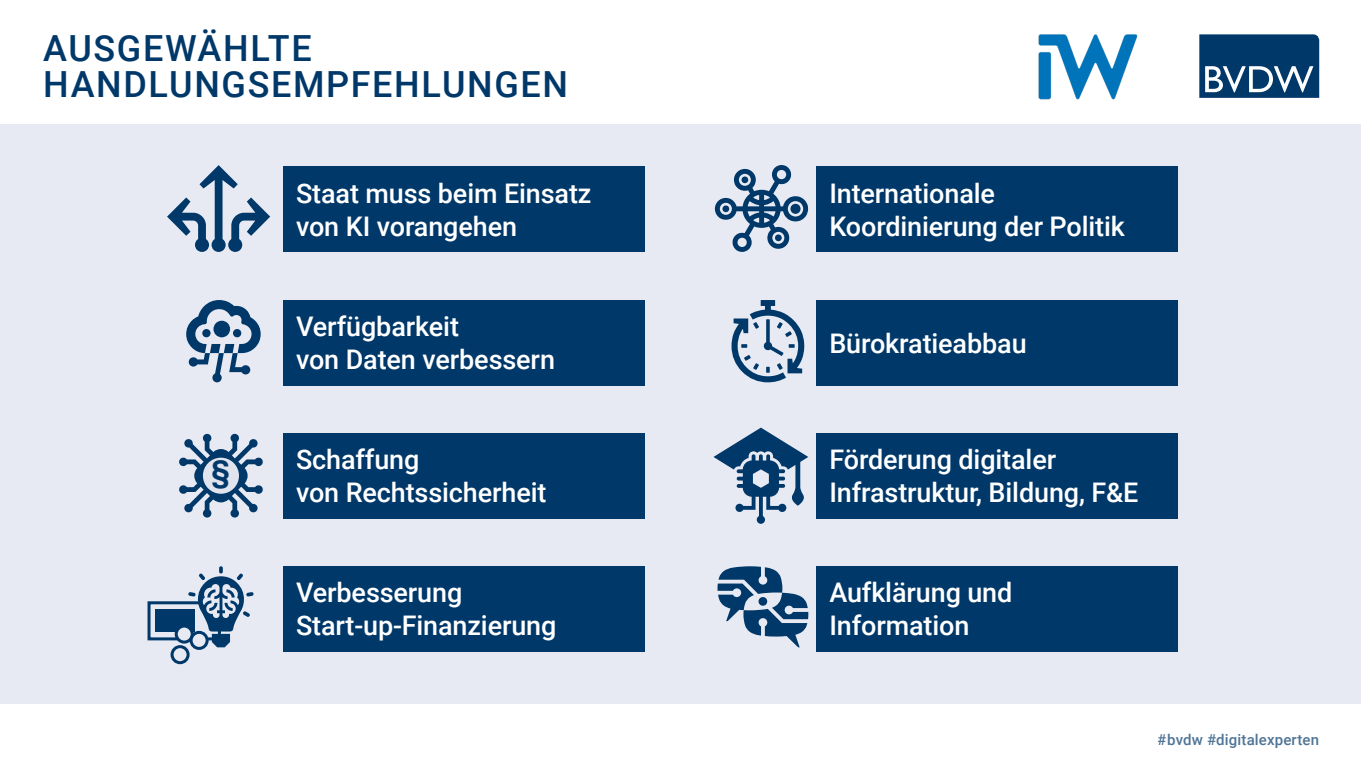
<style>
.page{position:relative;width:1361px;height:766px;background:#fff}
.page>*{position:absolute;margin:0;border:0;box-sizing:border-box;transform-origin:0 0}
.t1{font:500 36px "Roboto";letter-spacing:.045em;color:#003869}
.t2{font:700 30.45px "Roboto";color:#003869}
.t3{font:500 27px/33px "Roboto";letter-spacing:-.005em;color:#fff}
.t4{font:500 15px "Roboto";letter-spacing:.01em;color:#003869}
</style>
<div class="page">
<div style="left:0;top:124px;width:1361px;height:580px;background:#e7eaf3"></div>
<svg style="left:1199px;top:34px;width:120px;height:64px;background:#25557e"></svg>
<img style="left:1038px;top:34px;width:100px;height:66px">
<div style="left:816px;top:167px;width:362px;height:85px;background:#003869"></div>
<svg style="left:715px;top:165px;width:93px;height:87px"></svg>
<div style="left:816px;top:433px;width:362px;height:85px;background:#003869"></div>
<svg style="left:713px;top:427px;width:95px;height:96px"></svg>
<div style="left:816px;top:566px;width:362px;height:85px;background:#003869"></div>
<svg style="left:717px;top:566px;width:91px;height:81px"></svg>
<div style="left:816px;top:300px;width:362px;height:85px;background:#003869"></div>
<svg style="left:731px;top:300px;width:73px;height:82px"></svg>
<div style="left:283px;top:167px;width:362px;height:85px;background:#003869"></div>
<svg style="left:167px;top:165px;width:103px;height:87px"></svg>
<div style="left:283px;top:300px;width:362px;height:85px;background:#003869"></div>
<svg style="left:186px;top:300px;width:75px;height:82px"></svg>
<div style="left:283px;top:433px;width:362px;height:85px;background:#003869"></div>
<svg style="left:179px;top:434px;width:84px;height:83px"></svg>
<div style="left:203px;top:457px;width:36px;height:36px;background:#e1e4ef;border-radius:50%"></div>
<div style="left:283px;top:566px;width:362px;height:85px;background:#003869"></div>
<div style="left:147px;top:601px;width:74px;height:39px;border:3px solid #003869"></div>
<svg style="left:188px;top:566px;width:66px;height:81px"></svg>
<div style="left:155px;top:608px;width:39px;height:23px;background:#003869"></div>
<div style="left:176px;top:626px;width:16px;height:16px;background:#e7eaf3;border-radius:50%"></div>
<div style="left:175px;top:624px;width:19px;height:19px;border:3px solid #003869;border-radius:50%"></div>
<svg style="left:191px;top:632px;width:16px;height:16px"></svg>
<div style="left:190px;top:630px;width:19px;height:19px;border:3px solid #003869;border-radius:50%"></div>
<div style="left:171px;top:645px;width:19px;height:19px;border:3px solid #003869;border-radius:50%"></div>
<p class="t1" style="left:43px;top:23px;width:270px">AUSGEWÄHLTE</p>
<p class="t1" style="left:43px;top:59px;width:526px">HANDLUNGSEMPFEHLUNGEN</p>
<p class="t3" style="left:296px;top:176px;width:297px">Staat muss beim Einsatz</p>
<p class="t3" style="left:296px;top:209px;width:222px">von KI vorangehen</p>
<p class="t2" style="left:211px;top:450px;width:21px">§</p>
<p class="t3" style="left:296px;top:309px;width:164px">Verfügbarkeit</p>
<p class="t3" style="left:296px;top:342px;width:260px">von Daten verbessern</p>
<p class="t3" style="left:296px;top:442px;width:125px">Schaffung</p>
<p class="t3" style="left:296px;top:475px;width:252px">von Rechtssicherheit</p>
<p class="t3" style="left:296px;top:575px;width:262px">Verbesserung<br>Start-up-Finanzierung</p>
<p class="t3" style="left:829px;top:176px;width:297px">Internationale<br>Koordinierung der Politik</p>
<p class="t3" style="left:829px;top:325px;width:199px">Bürokratieabbau</p>
<p class="t3" style="left:829px;top:442px;width:311px">Förderung digitaler<br>Infrastruktur, Bildung, F&amp;E</p>
<p class="t3" style="left:829px;top:575px;width:185px">Aufklärung und<br>Information</p>
<p class="t4" style="left:1158px;top:728px;width:163px">#bvdw #digitalexperten</p>
</div>
